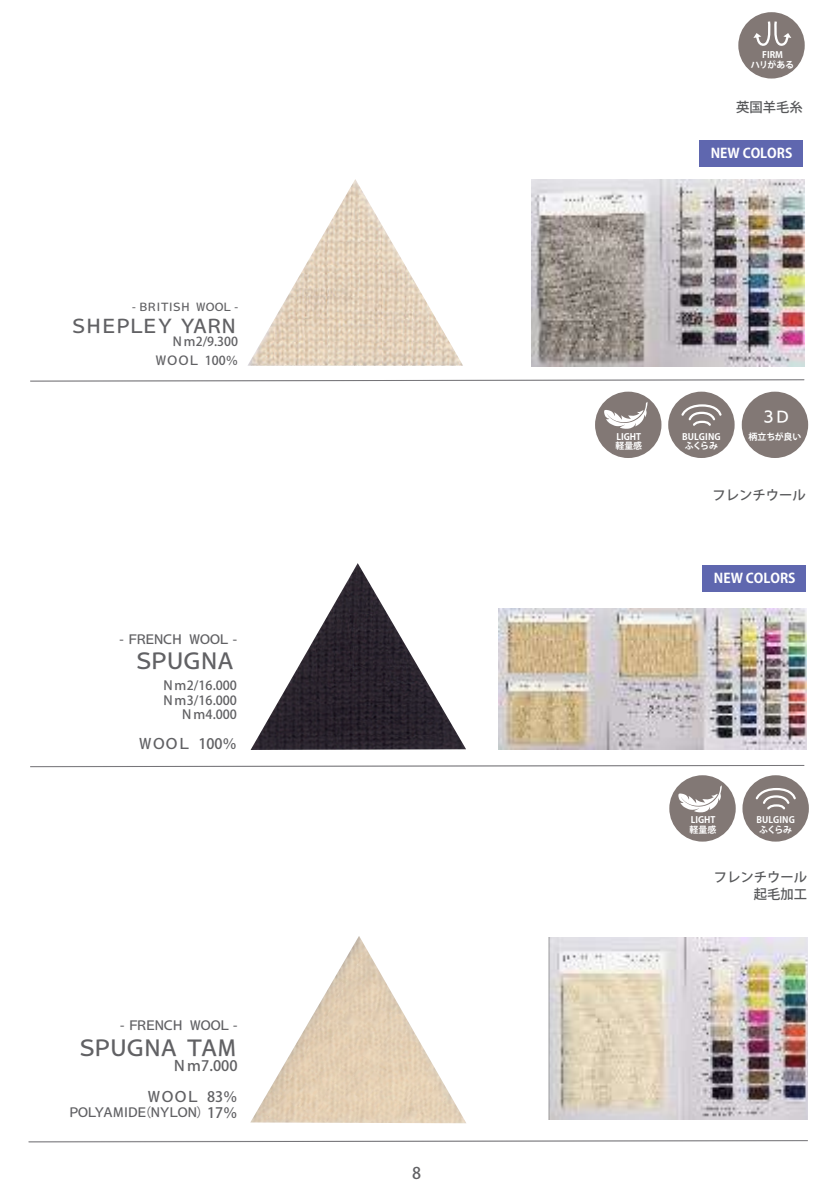
<style>
.page{position:relative;width:840px;height:1191px;background:#fff}
.page>*{position:absolute;margin:0;border:0;box-sizing:border-box;transform-origin:0 0}
.t1{font:500 21.6px "Koz Go Pr 6 N";letter-spacing:-.24em;color:#616164}
.t2{font:500 18.6px "Koz Go Pr 6 N";letter-spacing:-.22em;color:#616164}
.t3{font:500 16px "Koz Go Pr 6 N";color:#616164}
.t4{font:500 14.4px/30.4px "Koz Go Pr 6 N";color:#616164;text-align:right}
.t5{font:14.4px "UD Kakugo Large Pr 6 N DB";color:#fff}
.t6{font:500 13.4px/17.2px "Koz Go Pr 6 N";color:#57585a;text-align:right}
.t7{font:700 13.4px "Koz Go Pr 6 N";color:#fff}
.t8{font:500 12.6px/14.4px "Koz Go Pr 6 N";color:#616164;text-align:right}
.t9{font:500 12.6px "Koz Go Pr 6 N";letter-spacing:-.26em;color:#616164}
.t10{font:500 12.6px "Koz Go Pr 6 N";letter-spacing:-.285em;color:#616164}
.t11{font:500 12.4px/18.6px "Koz Go Pr 6 N";color:#616164;text-align:right}
.t12{font:500 10.8px "Koz Go Pr 6 N";letter-spacing:-.23em;color:#616164}
.t13{font:700 9px/9.6px "Koz Go Pr 6 N";color:#fff;text-align:center}
.s1{font-size:14.4px}
</style>
<div class="page">
<div style="left:737px;top:12px;width:67px;height:67px;background:#827875;border-radius:50%"></div>
<svg style="left:753px;top:21px;width:37px;height:25px"></svg>
<div style="left:594px;top:392px;width:67px;height:66px;background:#827875;border-radius:50%"></div>
<svg style="left:603px;top:402px;width:44px;height:27px"></svg>
<div style="left:667px;top:392px;width:67px;height:66px;background:#827875;border-radius:50%"></div>
<svg style="left:681px;top:404px;width:41px;height:22px"></svg>
<div style="left:741px;top:392px;width:66px;height:66px;background:#827875;border-radius:50%"></div>
<div style="left:669px;top:775px;width:66px;height:66px;background:#827875;border-radius:50%"></div>
<svg style="left:678px;top:785px;width:43px;height:27px"></svg>
<div style="left:742px;top:775px;width:66px;height:66px;background:#827875;border-radius:50%"></div>
<svg style="left:755px;top:788px;width:41px;height:22px"></svg>
<img style="left:248px;top:179px;width:215px;height:187px">
<img style="left:250px;top:936px;width:216px;height:187px">
<img style="left:531px;top:180px;width:273px;height:186px">
<div style="left:699px;top:140px;width:103px;height:26px;background:#5f67af"></div>
<div style="left:702px;top:565px;width:103px;height:26px;background:#5f67af"></div>
<img style="left:548px;top:937px;width:258px;height:183px">
<img style="left:250px;top:563px;width:216px;height:187px">
<svg style="left:30px;top:379px;width:774px;height:2px"></svg>
<svg style="left:30px;top:765px;width:774px;height:2px"></svg>
<img style="left:498px;top:608px;width:308px;height:142px">
<svg style="left:28px;top:1140px;width:779px;height:2px"></svg>
<p class="t12" style="left:132px;top:301px;width:107px">- ＢＲＩＴＩＳＨＷＯＯＬ -</p>
<h2 class="t2" style="left:69px;top:316px;width:170px">ＳＨＥＰＬＥＹ ＹＡＲＮ</h2>
<h3 class="t11" style="left:155px;top:332px;width:85px">Ｎｍ2/9.300<br>ＷＯＯＬ 100％</h3>
<h3 class="t9" style="left:119px;top:632px;width:119px">- ＦＲＥＮＣＨＷＯＯＬ -</h3>
<h1 class="t1" style="left:133px;top:649px;width:105px">ＳＰＵＧＮＡ</h1>
<h3 class="t8" style="left:162px;top:678px;width:77px">Ｎｍ2/16.000<br>Ｎｍ3/16.000<br>Ｎｍ4.000</h3>
<h3 class="t4" style="left:138px;top:729px;width:100px">ＷＯＯＬ 100％</h3>
<h3 class="t9" style="left:120px;top:1018px;width:119px">- ＦＲＥＮＣＨＷＯＯＬ -</h3>
<h1 class="t1" style="left:76px;top:1036px;width:163px">ＳＰＵＧＮＡ ＴＡＭ</h1>
<h3 class="t4" style="left:147px;top:1051px;width:92px">Ｎｍ7.000<br>ＷＯＯＬ 83％</h3>
<h3 class="t10" style="left:68px;top:1105px;width:171px">ＰＯＬＹＡＭＩＤＥ （ＮＹＬＯＮ）<span class="s1">1 7％</span></h3>
<h3 class="t3" style="left:412px;top:1163px;width:10px">8</h3>
<p class="t13" style="left:750px;top:50px;width:45px">FIRM<br>ハリがある</p>
<h3 class="t6" style="left:735px;top:98px;width:68px">英国羊毛糸</h3>
<h3 class="t7" style="left:710px;top:145px;width:83px">NEW COLORS</h3>
<h3 class="t5" style="left:760px;top:408px;width:29px">３D</h3>
<p class="t13" style="left:615px;top:432px;width:28px;text-align:left">LIGHT軽量感</p>
<p class="t13" style="left:681px;top:432px;width:40px">BULGINGふくらみ</p>
<p class="t13" style="left:748px;top:432px;width:54px">柄立ちが良い</p>
<h3 class="t6" style="left:712px;top:486px;width:95px">フレンチウール</h3>
<h3 class="t7" style="left:713px;top:570px;width:83px">NEW COLORS</h3>
<p class="t13" style="left:689px;top:815px;width:28px;text-align:left">LIGHT軽量感</p>
<p class="t13" style="left:756px;top:815px;width:40px">BULGINGふくらみ</p>
<h3 class="t6" style="left:713px;top:868px;width:95px">フレンチウール起毛加工</h3>
</div>
